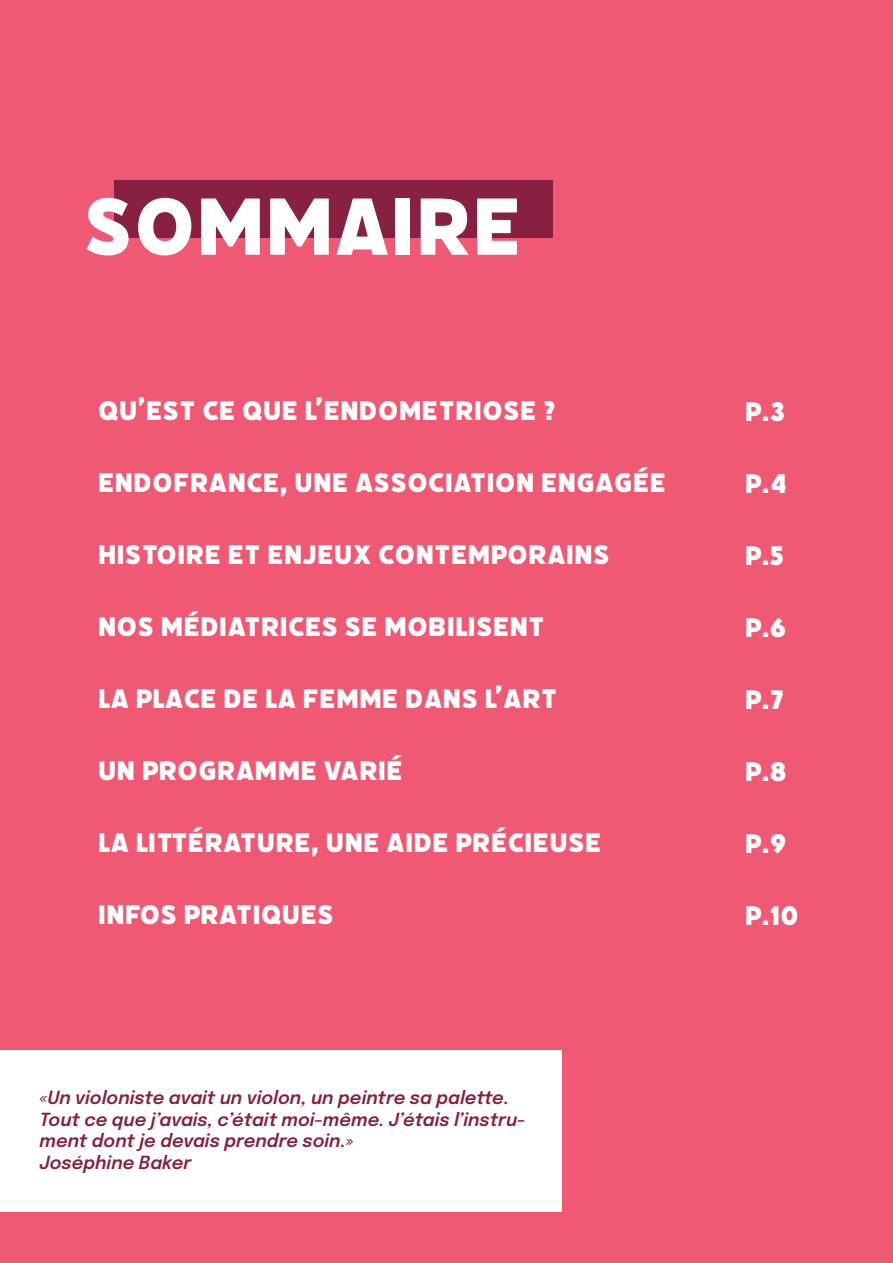
<style>
.page{position:relative;width:893px;height:1263px;background:#f05973}
.page>*{position:absolute;margin:0;border:0;box-sizing:border-box;transform-origin:0 0}
.t1{font:90px "Filicudi Solid";color:#fff}
.t2{font:30px "Filicudi Solid";color:#fff}
.t3{font:italic 600 18px/21.6px "Epilogue";color:#882042}
</style>
<div class="page">
<div style="left:0;top:1050px;width:561px;height:162px;background:#fff"></div>
<div style="left:114px;top:180px;width:439px;height:57px;background:#882042"></div>
<h1 class="t1" style="left:83px;top:174px;width:107px">SOMMAIR</h1>
<h1 class="t1" style="left:472px;top:174px;width:52px">E</h1>
<p class="t2" style="left:98px;top:393px;width:459px">QU’EST CE QUE L’ENDOMETRIOSE ?</p>
<p class="t2" style="left:98px;top:465px;width:566px">ENDOFRANCE, UNE ASSOCIATION ENGAGÉE</p>
<p class="t2" style="left:98px;top:537px;width:511px">HISTOIRE ET ENJEUX CONTEMPORAINS</p>
<p class="t2" style="left:98px;top:609px;width:207px">NOS MÉDIATRICES</p>
<p class="t2" style="left:344px;top:609px;width:199px">SE MOBILISENT</p>
<p class="t2" style="left:98px;top:681px;width:326px">LA PLACE DE LA FEMME DAN</p>
<p class="t2" style="left:461px;top:681px;width:98px">S L’ART</p>
<p class="t2" style="left:98px;top:753px;width:307px">UN PROGRAMME VARIÉ</p>
<p class="t2" style="left:98px;top:825px;width:94px">LA LITTÉRATUR</p>
<p class="t2" style="left:294px;top:825px;width:309px">E, UNE AIDE PRÉCIEUSE</p>
<p class="t2" style="left:98px;top:897px;width:219px">INFOS PRATIQUES</p>
<p class="t3" style="left:40px;top:1085px;width:487px">«Un violoniste avait un violon, un peintre sa palette.<br>Tout ce que j’avais, c’était moi-même. J’étais l’instru&shy;ment dont je devais prendre soin.»<br>Joséphine Baker</p>
<p class="t2" style="left:745px;top:394px;width:41px">P.3</p>
<p class="t2" style="left:745px;top:466px;width:43px">P.4</p>
<p class="t2" style="left:745px;top:538px;width:41px">P.5</p>
<p class="t2" style="left:745px;top:610px;width:43px">P.6</p>
<p class="t2" style="left:745px;top:682px;width:41px">P.7</p>
<p class="t2" style="left:745px;top:754px;width:43px">P.8</p>
<p class="t2" style="left:745px;top:826px;width:43px">P.9</p>
<p class="t2" style="left:745px;top:898px;width:56px">P.10</p>
</div>
